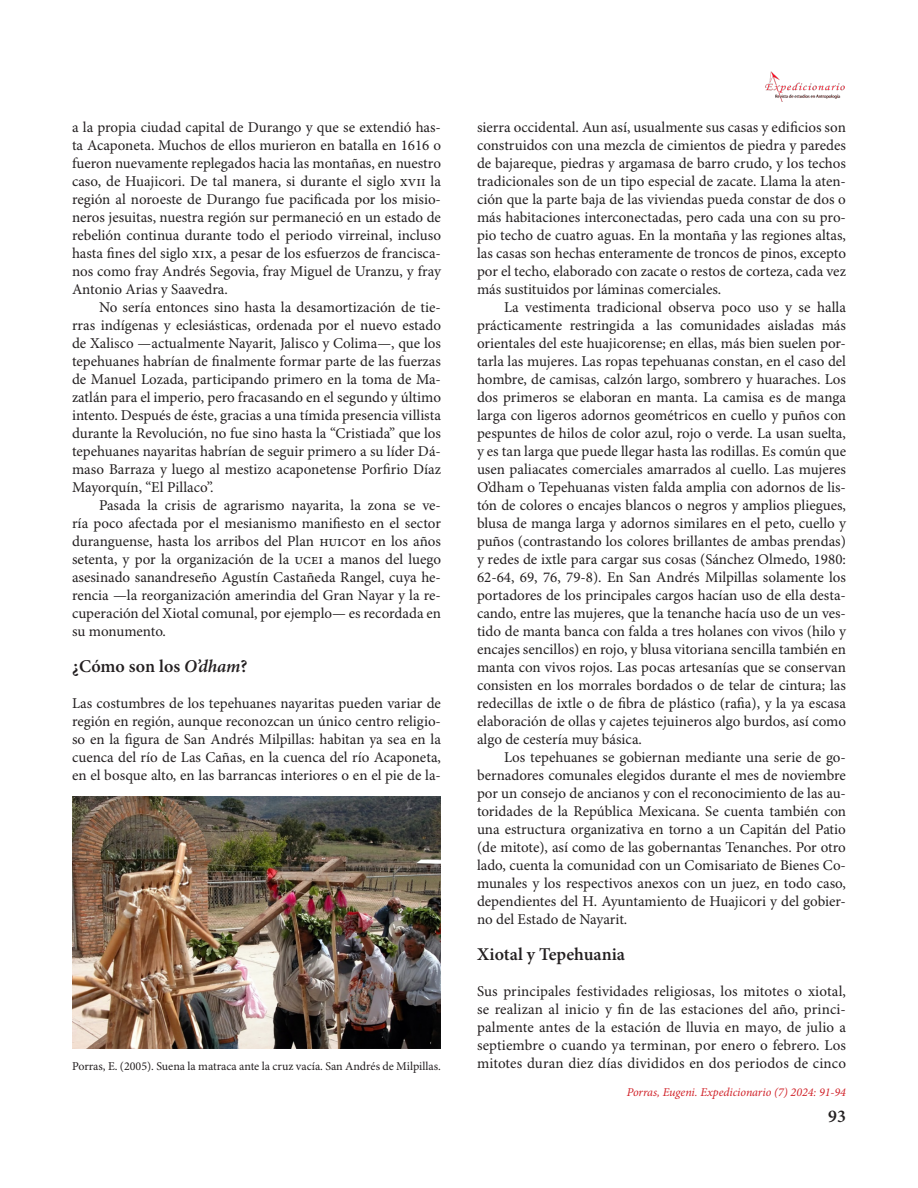
<style>
.page{position:relative;width:918px;height:1188px;background:#fff}
.page>*{position:absolute;margin:0;border:0;box-sizing:border-box;transform-origin:0 0}
.Sub_título{font:600 18px "Minion Pro";color:#231f20}
.Texto_con_sangría{font:15px/18px "Minion Pro";color:#231f20;text-align:justify}
.ss{font:15px/18px "Minion Pro";letter-spacing:.005em;color:#231f20;text-align:justify}
.Pie_de_foto{font:12px "Minion Pro";color:#231f20}
.Pie_de_foto-2{font:italic 12px "Minion Pro";letter-spacing:-.005em;color:#d1232a}
.s1{font-style:italic}
</style>
<div class="page">
<img style="left:765px;top:71px;width:80px;height:30px">
<img style="left:72px;top:797px;width:369px;height:251px">
<p class="Texto_con_sangría" style="left:72px;top:119px;width:371px">a la propia ciudad capital de Durango y que se extendió has&shy;ta Acaponeta. Muchos de ellos murieron en batalla en 1616 o fueron nuevamente replegados hacia las montañas, en nuestro caso, de Huajicori. De tal manera, si durante el siglo XVII la región al noroeste de Durango fue pacificada por los misio&shy;neros jesuitas, nuestra región sur permaneció en un estado de rebelión continua durante todo el periodo virreinal, incluso hasta fines del siglo XIX, a pesar de los esfuerzos de francisca&shy;nos como fray Andrés Segovia, fray Miguel de Uranzu, y fray Antonio Arias y Saavedra.</p>
<p class="Texto_con_sangría" style="left:72px;top:299px;width:371px;text-indent:27px">No sería entonces sino hasta la desamortización de tie&shy;rras indígenas y eclesiásticas, ordenada por el nuevo estado de Xalisco —actualmente Nayarit, Jalisco y Colima—, que los tepehuanes habrían de finalmente formar parte de las fuerzas de Manuel Lozada, participando primero en la toma de Ma&shy;zatlán para el imperio, pero fracasando en el segundo y último intento. Después de éste, gracias a una tímida presencia villista durante la Revolución, no fue sino hasta la “Cristiada” que los tepehuanes nayaritas habrían de seguir primero a su líder Dá&shy;maso Barraza y luego al mestizo acaponetense Porfirio Díaz Mayorquín, “El Pillaco”.</p>
<p class="Texto_con_sangría" style="left:72px;top:497px;width:371px;text-indent:27px">Pasada la crisis de agrarismo nayarita, la zona se ve&shy;ría poco afectada por el mesianismo manifiesto en el sector duranguense, hasta los arribos del Plan HUICOT en los años setenta, y por la organización de la UCEI a manos del luego asesinado sanandreseño Agustín Castañeda Rangel, cuya he&shy;rencia —la reorganización amerindia del Gran Nayar y la re&shy;cuperación del Xiotal comunal, por ejemplo— es recordada en su monumento.</p>
<p class="Sub_título" style="left:72px;top:654px;width:177px">¿Cómo son los <span class="s1">O’dham</span>?</p>
<p class="ss" style="left:72px;top:695px;width:371px">Las costumbres de los tepehuanes nayaritas pueden variar de región en región, aunque reconozcan un único centro religio&shy;so en la figura de San Andrés Milpillas: habitan ya sea en la cuenca del río de Las Cañas, en la cuenca del río Acaponeta, en el bosque alto, en las barrancas interiores o en el pie de la-</p>
<p class="ss" style="left:477px;top:119px;width:371px">sierra occidental. Aun así, usualmente sus casas y edificios son construidos con una mezcla de cimientos de piedra y paredes de bajareque, piedras y argamasa de barro crudo, y los techos tradicionales son de un tipo especial de zacate. Llama la aten&shy;ción que la parte baja de las viviendas pueda constar de dos o más habitaciones interconectadas, pero cada una con su pro&shy;pio techo de cuatro aguas. En la montaña y las regiones altas, las casas son hechas enteramente de troncos de pinos, excepto por el techo, elaborado con zacate o restos de corteza, cada vez más sustituidos por láminas comerciales.</p>
<p class="Texto_con_sangría" style="left:477px;top:299px;width:371px;text-indent:27px">La vestimenta tradicional observa poco uso y se halla prácticamente restringida a las comunidades aisladas más orientales del este huajicorense; en ellas, más bien suelen por&shy;tarla las mujeres. Las ropas tepehuanas constan, en el caso del hombre, de camisas, calzón largo, sombrero y huaraches. Los dos primeros se elaboran en manta. La camisa es de manga larga con ligeros adornos geométricos en cuello y puños con pespuntes de hilos de color azul, rojo o verde. La usan suelta, y es tan larga que puede llegar hasta las rodillas. Es común que usen paliacates comerciales amarrados al cuello. Las mujeres O’dham o Tepehuanas visten falda amplia con adornos de lis&shy;tón de colores o encajes blancos o negros y amplios pliegues, blusa de manga larga y adornos similares en el peto, cuello y puños (contrastando los colores brillantes de ambas prendas) y redes de ixtle para cargar sus cosas (Sánchez Olmedo, 1980:<br>62-64, 69, 76, 79-8). En San Andrés Milpillas solamente los portadores de los principales cargos hacían uso de ella desta&shy;cando, entre las mujeres, que la tenanche hacía uso de un ves&shy;tido de manta banca con falda a tres holanes con vivos (hilo y encajes sencillos) en rojo, y blusa vitoriana sencilla también en manta con vivos rojos. Las pocas artesanías que se conservan consisten en los morrales bordados o de telar de cintura; las redecillas de ixtle o de fibra de plástico (rafia), y la ya escasa elaboración de ollas y cajetes tejuineros algo burdos, así como algo de cestería muy básica.</p>
<p class="Texto_con_sangría" style="left:477px;top:749px;width:371px;text-indent:27px">Los tepehuanes se gobiernan mediante una serie de go&shy;bernadores comunales elegidos durante el mes de noviembre por un consejo de ancianos y con el reconocimiento de las au&shy;toridades de la República Mexicana. Se cuenta también con una estructura organizativa en torno a un Capitán del Patio (de mitote), así como de las gobernantas Tenanches. Por otro lado, cuenta la comunidad con un Comisariato de Bienes Co&shy;munales y los respectivos anexos con un juez, en todo caso, dependientes del H. Ayuntamiento de Huajicori y del gobier&shy;no del Estado de Nayarit.</p>
<p class="Sub_título" style="left:477px;top:942px;width:150px">Xiotal y Tepehuania</p>
<p class="ss" style="left:477px;top:983px;width:371px">Sus principales festividades religiosas, los mitotes o xiotal, se realizan al inicio y fin de las estaciones del año, princi&shy;palmente antes de la estación de lluvia en mayo, de julio a septiembre o cuando ya terminan, por enero o febrero. Los</p>
<p class="Pie_de_foto" style="left:72px;top:1059px;width:370px">Porras, E. (2005). Suena la matraca ante la cruz vacía. San Andrés de Milpillas.</p>
<p class="ss" style="left:477px;top:1055px;width:371px">mitotes duran diez días divididos en dos periodos de cinco</p>
<p class="Pie_de_foto-2" style="left:627px;top:1084px;width:221px">Porras, Eugeni. Expedicionario (7) 2024: 91-94</p>
<p class="Sub_título" style="left:828px;top:1104px;width:19px">93</p>
</div>
